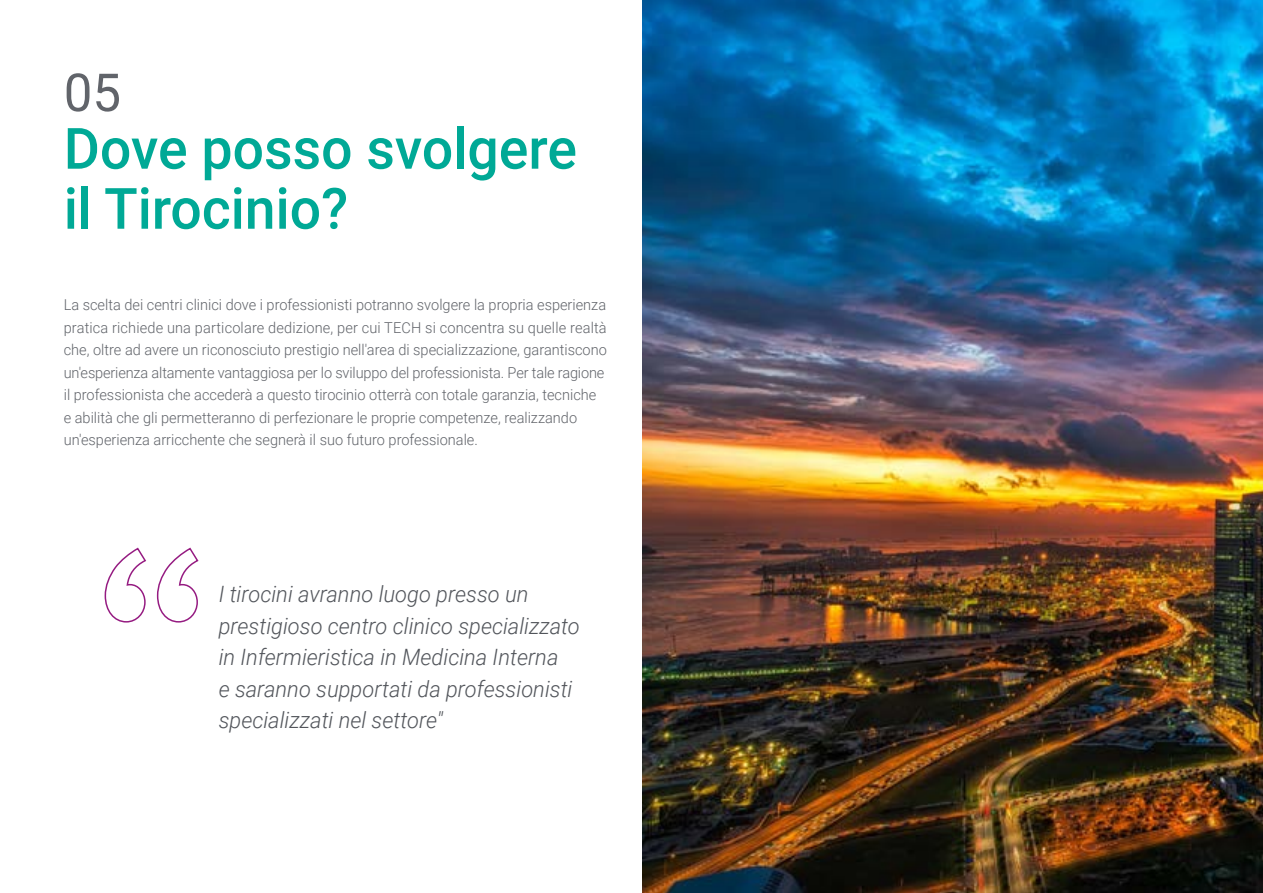
<style>
.page{position:relative;width:1263px;height:893px;background:#fff}
.page>*{position:absolute;margin:0;border:0;box-sizing:border-box;transform-origin:0 0}
.t1{font:500 57px/60px "Roboto";color:#00a996}
.t2{font:52.5px "Roboto";color:#61646a}
.t3{font:italic 300 22.5px/31.5px "Roboto";color:#52555b}
.t4{font:300 15px/22.5px "Roboto";color:#61646a}
</style>
<div class="page">
<svg style="left:104px;top:547px;width:95px;height:76px"></svg>
<img style="left:642px;top:0;width:621px;height:893px">
<h2 class="t2" style="left:64px;top:56px;width:59px">05</h2>
<h1 class="t1" style="left:64px;top:116px;width:515px">Dove posso svolgere il Tirocinio?</h1>
<p class="t4" style="left:64px;top:293px;width:545px">La scelta dei centri clinici dove i professionisti potranno svolgere la propria esperienza pratica richiede una particolare dedizione, per cui TECH si concentra su quelle realtà che, oltre ad avere un riconosciuto prestigio nell'area di specializzazione, garantiscono un'esperienza altamente vantaggiosa per lo sviluppo del professionista. Per tale ragione il professionista che accederà a questo tirocinio otterrà con totale garanzia, tecniche e abilità che gli permetteranno di perfezionare le proprie competenze, realizzando un'esperienza arricchente che segnerà il suo futuro professionale.</p>
<h3 class="t3" style="left:219px;top:577px;width:363px">I tirocini avranno luogo presso un prestigioso centro clinico specializzato in Infermieristica in Medicina Interna<br>e saranno supportati da professionisti specializzati nel settore"</h3>
</div>
